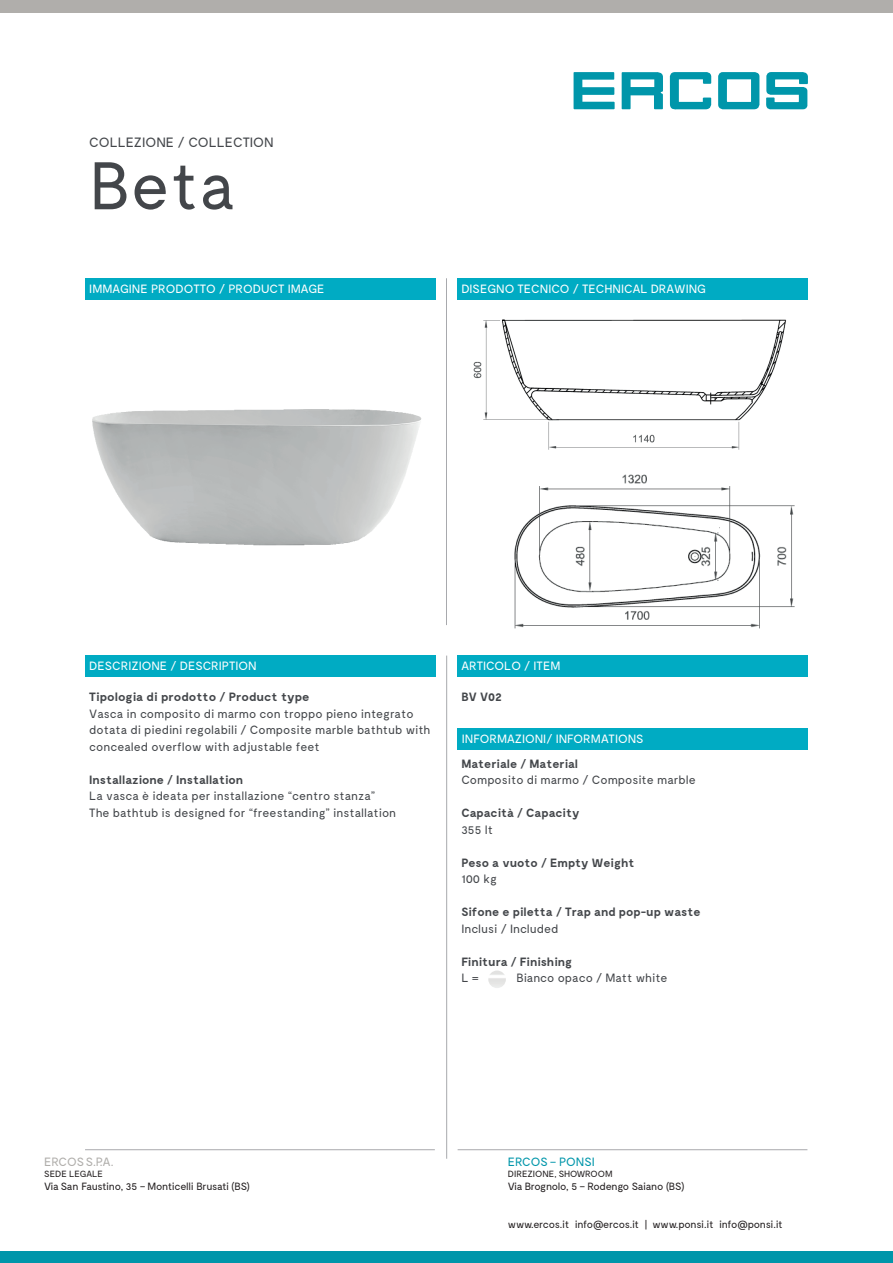
<style>
.page{position:relative;width:893px;height:1263px;background:#fff}
.page>*{position:absolute;margin:0;border:0;box-sizing:border-box;transform-origin:0 0}
.t1{font:67.2px "Moderat";color:#43464a}
.t2{font:13.5px "Moderat";color:#43464a}
.t3{font:12px/16.5px "Moderat";color:#43464a}
.t4{font:700 12px "Moderat";color:#43464a}
.t5{font:12px "Moderat";color:#fff}
.t6{font:12px "Moderat";letter-spacing:-.005em;color:#b0aeab}
.t7{font:12px "Moderat";letter-spacing:-.005em;color:#0096aa}
.t8{font:10.5px "Moderat";letter-spacing:-.025em;color:#231f20}
.t9{font:9px "Moderat";color:#231f20}
</style>
<div class="page">
<div style="left:0;top:0;width:893px;height:12px;background:#b0aeab"></div>
<div style="left:0;top:1251px;width:893px;height:12px;background:#0096aa"></div>
<div style="left:85px;top:655px;width:351px;height:22px;background:#00abc3"></div>
<div style="left:457px;top:655px;width:351px;height:22px;background:#00abc3"></div>
<div style="left:85px;top:278px;width:351px;height:22px;background:#00abc3"></div>
<div style="left:457px;top:278px;width:351px;height:22px;background:#00abc3"></div>
<hr style="left:446px;top:278px;width:1px;height:347px;background:#a8a9ad">
<hr style="left:458px;top:1149px;width:349px;height:1px;background:#a8a9ad">
<hr style="left:85px;top:1149px;width:350px;height:1px;background:#a8a9ad">
<hr style="left:446px;top:655px;width:1px;height:504px;background:#a8a9ad">
<img style="left:92px;top:409px;width:330px;height:137px">
<img style="left:473px;top:319px;width:313px;height:131px">
<svg style="left:574px;top:72px;width:41px;height:37px"></svg>
<svg style="left:670px;top:72px;width:41px;height:38px"></svg>
<svg style="left:766px;top:72px;width:42px;height:38px"></svg>
<svg style="left:622px;top:72px;width:41px;height:37px"></svg>
<svg style="left:718px;top:72px;width:42px;height:37px"></svg>
<div style="left:457px;top:728px;width:351px;height:22px;background:#00abc3"></div>
<img style="left:514px;top:474px;width:281px;height:155px">
<img style="left:488px;top:970px;width:18px;height:18px;border-radius:9px">
<p class="t2" style="left:89px;top:135px;width:186px">COLLEZIONE / COLLECTION</p>
<h1 class="t1" style="left:89px;top:148px;width:147px">Beta</h1>
<p class="t5" style="left:89px;top:282px;width:237px">IMMAGINE PRODOTTO / PRODUCT IMAGE</p>
<p class="t5" style="left:461px;top:282px;width:246px">DISEGNO TECNICO / TECHNICAL DRAWING</p>
<p class="t5" style="left:89px;top:659px;width:169px">DESCRIZIONE / DESCRIPTION</p>
<p class="t5" style="left:461px;top:659px;width:101px">ARTICOLO / ITEM</p>
<p class="t4" style="left:461px;top:690px;width:42px">BV V02</p>
<p class="t4" style="left:89px;top:690px;width:222px">Tipologia di prodotto / Product type</p>
<p class="t3" style="left:89px;top:705px;width:343px">Vasca in composito di marmo con troppo pieno integrato dotata di piedini regolabili / Composite marble bathtub with concealed overflow with adjustable feet</p>
<p class="t4" style="left:89px;top:772px;width:155px">Installazione / Installation</p>
<p class="t3" style="left:89px;top:788px;width:308px">La vasca è ideata per installazione “centro stanza”<br>The bathtub is designed for “freestanding” installation</p>
<p class="t5" style="left:462px;top:732px;width:183px">INFORMAZIONI/ INFORMATIONS</p>
<p class="t4" style="left:461px;top:757px;width:118px">Materiale / Material</p>
<p class="t3" style="left:461px;top:772px;width:236px">Composito di marmo / Composite marble</p>
<p class="t4" style="left:461px;top:806px;width:120px">Capacità / Capacity</p>
<p class="t3" style="left:461px;top:822px;width:33px">355 lt</p>
<p class="t4" style="left:461px;top:856px;width:175px">Peso a vuoto / Empty Weight</p>
<p class="t3" style="left:461px;top:871px;width:37px">100 kg</p>
<p class="t4" style="left:461px;top:905px;width:241px">Sifone e piletta / Trap and pop-up waste</p>
<p class="t3" style="left:461px;top:921px;width:99px">Inclusi / Included</p>
<p class="t4" style="left:461px;top:955px;width:112px">Finitura / Finishing</p>
<p class="t3" style="left:461px;top:970px;width:19px">L =</p>
<p class="t3" style="left:516px;top:970px;width:153px">Bianco opaco / Matt white</p>
<p class="t6" style="left:44px;top:1155px;width:71px">ERCOS S.P.A.</p>
<p class="t9" style="left:44px;top:1169px;width:60px">SEDE LEGALE</p>
<p class="t8" style="left:44px;top:1180px;width:207px">Via San Faustino, 35 – Monticelli Brusati (BS)</p>
<p class="t7" style="left:508px;top:1155px;width:88px">ERCOS – PONSI</p>
<p class="t9" style="left:508px;top:1169px;width:106px">DIREZIONE, SHOWROOM</p>
<p class="t8" style="left:508px;top:1180px;width:178px">Via Brognolo, 5 – Rodengo Saiano (BS)</p>
<p class="t8" style="left:508px;top:1218px;width:276px">www.ercos.it info@ercos.it | www.ponsi.it info@ponsi.it</p>
</div>
